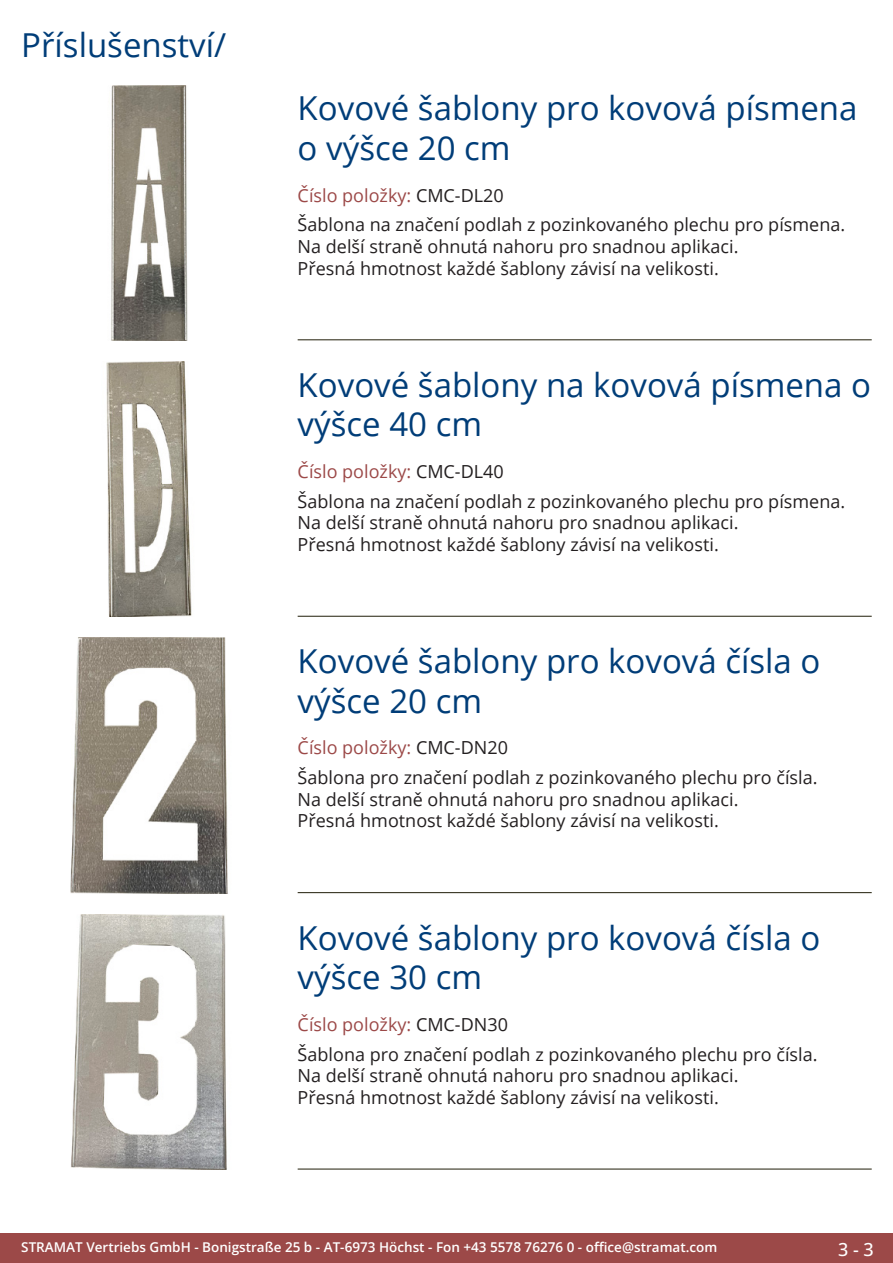
<style>
.page{position:relative;width:893px;height:1263px;background:#fff}
.page>*{position:absolute;margin:0;border:0;box-sizing:border-box;transform-origin:0 0}
.Produkttitel{font:33px/39.6px "Open Sans";color:#003d78}
.RastTitel{font:33px "Open Sans";color:#003d78}
.Beschreibung_Text{font:18px/21.6px "Open Sans";color:#231f20}
.TechDaten_Überschrif{font:18px "Open Sans";color:#9c4948}
.t1{font:500 18px "Open Sans";color:#fff}
.t2{font:600 13.5px "Open Sans";color:#fff}
.s1{color:#231f20}
</style>
<div class="page">
<div style="left:0;top:1233px;width:893px;height:30px;background:#9c4948"></div>
<hr style="left:298px;top:340px;width:574px;height:1px;background:#201d08">
<hr style="left:298px;top:616px;width:574px;height:1px;background:#201d08">
<hr style="left:298px;top:892px;width:574px;height:1px;background:#201d08">
<hr style="left:298px;top:1169px;width:574px;height:1px;background:#201d08">
<img style="left:111px;top:85px;width:77px;height:255px">
<img style="left:106px;top:361px;width:86px;height:256px">
<img style="left:70px;top:638px;width:158px;height:255px">
<img style="left:71px;top:914px;width:156px;height:255px">
<p class="RastTitel" style="left:21px;top:22px;width:206px">Příslušenství/</p>
<p class="Produkttitel" style="left:298px;top:88px;width:561px">Kovové šablony pro kovová písmena o výšce 20 cm</p>
<p class="TechDaten_Überschrif" style="left:298px;top:183px;width:208px">Číslo položky: <span class="s1">CMC-DL20</span></p>
<p class="Beschreibung_Text" style="left:298px;top:214px;width:549px">Šablona na značení podlah z pozinkovaného plechu pro písmena.<br>Na delší straně ohnutá nahoru pro snadnou aplikaci.<br>Přesná hmotnost každé šablony závisí na velikosti.</p>
<p class="Produkttitel" style="left:298px;top:364px;width:575px">Kovové šablony na kovová písmena o výšce 40 cm</p>
<p class="TechDaten_Überschrif" style="left:298px;top:459px;width:208px">Číslo položky: <span class="s1">CMC-DL40</span></p>
<p class="Beschreibung_Text" style="left:298px;top:490px;width:549px">Šablona na značení podlah z pozinkovaného plechu pro písmena.<br>Na delší straně ohnutá nahoru pro snadnou aplikaci.<br>Přesná hmotnost každé šablony závisí na velikosti.</p>
<p class="Produkttitel" style="left:298px;top:640px;width:524px">Kovové šablony pro kovová čísla o výšce 20 cm</p>
<p class="TechDaten_Überschrif" style="left:298px;top:735px;width:212px">Číslo položky: <span class="s1">CMC-DN20</span></p>
<p class="Beschreibung_Text" style="left:298px;top:766px;width:521px">Šablona pro značení podlah z pozinkovaného plechu pro čísla.<br>Na delší straně ohnutá nahoru pro snadnou aplikaci.<br>Přesná hmotnost každé šablony závisí na velikosti.</p>
<p class="Produkttitel" style="left:298px;top:917px;width:524px">Kovové šablony pro kovová čísla o výšce 30 cm</p>
<p class="TechDaten_Überschrif" style="left:298px;top:1012px;width:212px">Číslo položky: <span class="s1">CMC-DN30</span></p>
<p class="Beschreibung_Text" style="left:298px;top:1043px;width:521px">Šablona pro značení podlah z pozinkovaného plechu pro čísla.<br>Na delší straně ohnutá nahoru pro snadnou aplikaci.<br>Přesná hmotnost každé šablony závisí na velikosti.</p>
<p class="t2" style="left:21px;top:1238px;width:698px">STRAMAT Vertriebs GmbH - Bonigstraße 25 b - AT-6973 Höchst - Fon +43 5578 76276 0 - office@stramat.com</p>
<p class="t1" style="left:838px;top:1237px;width:37px">3 - 3</p>
</div>
